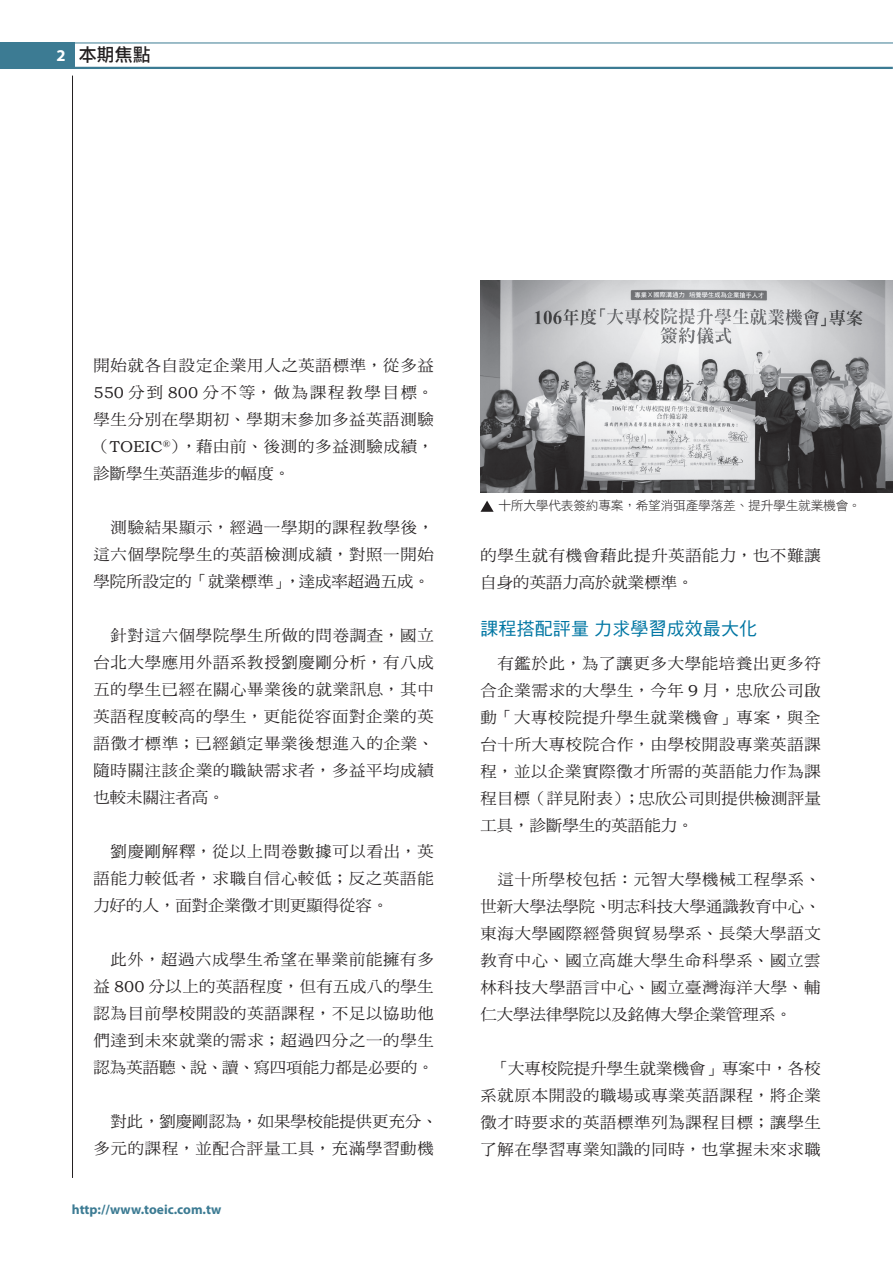
<style>
.page{position:relative;width:893px;height:1263px;background:#fff}
.page>*{position:absolute;margin:0;border:0;box-sizing:border-box;transform-origin:0 0}
.t1{font:18px "DF Hei Std W5";letter-spacing:.005em;color:#0076a3}
.t2{font:18px "DF Li Hei Std W5";color:#231f20}
.t3{font:700 16.5px "Myriad Pro";color:#fff}
.t4{font:15.75px/27px "DF Ming Std W5";letter-spacing:.045em;color:#231f20;text-align:justify;scale:1.04 1}
.t5{font:700 13.5px "Myriad Pro";color:#3c7b93}
.t6{font:12.75px "DF Hei Std W3";letter-spacing:-.02em;color:#231f20}
.s1{font-family:"Bookman Old Style"}
</style>
<div class="page">
<hr style="left:72px;top:76px;width:1px;height:1102px;background:#231f20">
<hr style="left:0;top:43px;width:893px;height:1px;background:#3c7b93">
<hr style="left:0;top:67px;width:893px;height:2px;background:#3c7b93">
<div style="left:0;top:43px;width:74px;height:25px;background:#3c7b93"></div>
<svg style="left:480px;top:501px;width:14px;height:11px"></svg>
<img style="left:480px;top:281px;width:413px;height:212px">
<p class="t3" style="left:57px;top:45px;width:11px">2</p>
<p class="t2" style="left:79px;top:45px;width:74px">本期焦點</p>
<p class="t4" style="left:94px;top:351px;width:329px">開始就各自設定企業用人之英語標準，從多益<span class="s1">550</span> 分到 <span class="s1">800</span> 分不等，做為課程教學目標。學生分別在學期初、學期末參加多益英語測驗（<span class="s1">TOEIC</span><sup>®</sup>），藉由前、後測的多益測驗成績，診斷學生英語進步的幅度。</p>
<p class="t4" style="left:94px;top:513px;width:329px;text-indent:17px">測驗結果顯示，經過一學期的課程教學後，這六個學院學生的英語檢測成績，對照一開始學院所設定的「就業標準」，達成率超過五成。</p>
<p class="t4" style="left:94px;top:621px;width:329px;text-indent:17px">針對這六個學院學生所做的問卷調查，國立台北大學應用外語系教授劉慶剛分析，有八成五的學生已經在關心畢業後的就業訊息，其中英語程度較高的學生，更能從容面對企業的英語徵才標準；已經鎖定畢業後想進入的企業、隨時關注該企業的職缺需求者，多益平均成績也較未關注者高。</p>
<p class="t4" style="left:94px;top:837px;width:329px;text-indent:17px">劉慶剛解釋，從以上問卷數據可以看出，英語能力較低者，求職自信心較低；反之英語能力好的人，面對企業徵才則更顯得從容。</p>
<p class="t4" style="left:94px;top:945px;width:329px;text-indent:17px">此外，超過六成學生希望在畢業前能擁有多益 <span class="s1">800</span> 分以上的英語程度，但有五成八的學生認為目前學校開設的英語課程，不足以協助他們達到未來就業的需求；超過四分之一的學生認為英語聽、說、讀、寫四項能力都是必要的。</p>
<p class="t4" style="left:94px;top:1107px;width:333px;text-align:right">對此，劉慶剛認為，如果學校能提供更充分、多元的課程，並配合評量工具，充滿學習動機</p>
<p class="t5" style="left:72px;top:1201px;width:151px">http://www.toeic.com.tw</p>
<p class="t6" style="left:498px;top:498px;width:364px">十所大學代表簽約專案，希望消弭產學落差、提升學生就業機會。</p>
<p class="t4" style="left:480px;top:541px;width:329px">的學生就有機會藉此提升英語能力，也不難讓自身的英語力高於就業標準。</p>
<p class="t1" style="left:480px;top:618px;width:278px">課程搭配評量力求學習成效最大化</p>
<p class="t4" style="left:480px;top:649px;width:329px;text-indent:17px">有鑑於此，為了讓更多大學能培養出更多符合企業需求的大學生，今年 <span class="s1">9</span> 月，忠欣公司啟動「大專校院提升學生就業機會」專案，與全台十所大專校院合作，由學校開設專業英語課程，並以企業實際徵才所需的英語能力作為課程目標（詳見附表）；忠欣公司則提供檢測評量工具，診斷學生的英語能力。</p>
<p class="t4" style="left:480px;top:865px;width:329px;text-indent:17px">這十所學校包括：元智大學機械工程學系、世新大學法學院、明志科技大學通識教育中心、東海大學國際經營與貿易學系、長榮大學語文教育中心、國立高雄大學生命科學系、國立雲林科技大學語言中心、國立臺灣海洋大學、輔仁大學法律學院以及銘傳大學企業管理系。</p>
<p class="t4" style="left:480px;top:1054px;width:329px;text-indent:13px">「大專校院提升學生就業機會」專案中，各校系就原本開設的職場或專業英語課程，將企業徵才時要求的英語標準列為課程目標；讓學生了解在學習專業知識的同時，也掌握未來求職</p>
</div>
